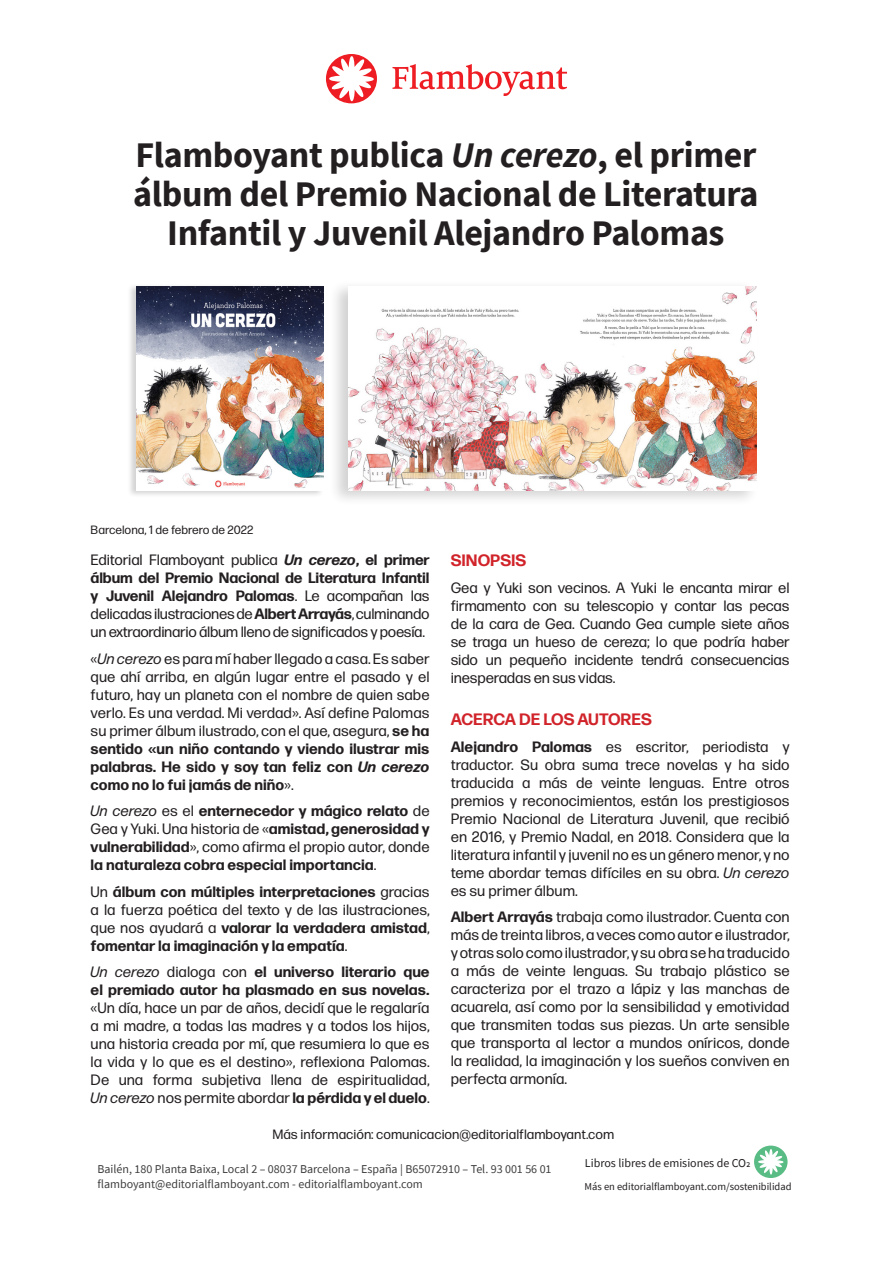
<style>
.page{position:relative;width:893px;height:1263px;background:#fff}
.page>*{position:absolute;margin:0;border:0;box-sizing:border-box;transform-origin:0 0}
.t1{font:700 36px/39px "Source Sans Pro";letter-spacing:-.01em;color:#231f20;text-align:center}
.t2{font:700 16.5px "Forma DJR Micro";color:#d1232a}
.t3{font:15px/18px "Forma DJR Micro";color:#231f20;text-align:justify}
.t4{font:700 15px/18px "Forma DJR Micro";color:#231f20;text-align:justify}
.t5{font:13.5px "Forma DJR Micro";color:#231f20}
.t6{font:12px "Source Sans Pro";color:#3e3e3f}
.t7{font:12px "Source Sans Pro";color:#231f20}
.t8{font:12px "Forma DJR Micro";color:#231f20}
.t9{font:10.5px "Source Sans Pro";color:#231f20}
.s1{font-style:italic}
.s2{font-weight:700;font-style:italic}
.s3{font-weight:700}
.s4{font-weight:400;font-style:italic}
.s5{font-weight:400}
</style>
<div class="page">
<svg style="left:392px;top:64px;width:175px;height:32px"></svg>
<div style="left:326px;top:54px;width:51px;height:49px;background:#ee1d23;border-radius:50%"></div>
<svg style="left:329px;top:56px;width:45px;height:45px"></svg>
<svg style="left:754px;top:1145px;width:34px;height:33px"></svg>
<div style="left:127px;top:284px;width:197px;height:213px;background:#231f20;opacity:.2"></div>
<img style="left:136px;top:286px;width:188px;height:204px">
<div style="left:329px;top:280px;width:430px;height:226px;background:#231f20;opacity:.2"></div>
<img style="left:349px;top:286px;width:408px;height:204px">
<p class="t1" style="left:133px;top:135px;width:627px">Flamboyant publica <span class="s1">Un cerezo</span>, el primer álbum del Premio Nacional de Literatura<br>Infantil y Juvenil Alejandro Palomas</p>
<p class="t8" style="left:91px;top:522px;width:164px">Barcelona, 1 de febrero de 2022</p>
<p class="t3" style="left:91px;top:550px;width:341px">Editorial Flamboyant publica <span class="s2">Un cerezo</span><span class="s3">, el primer álbum del Premio Nacional de Literatura Infantil y Juvenil Alejandro Palomas</span>. Le acompañan las delicadas ilustraciones de <span class="s3">Albert Arrayás</span>, culminando un extraordinario álbum lleno de significados y poesía.</p>
<p class="t3" style="left:91px;top:649px;width:341px">«<span class="s1">Un cerezo</span> es para mí haber llegado a casa. Es saber que ahí arriba, en algún lugar entre el pasado y el futuro, hay un planeta con el nombre de quien sabe verlo. Es una verdad. Mi verdad». Así define Palomas su primer álbum ilustrado, con el que, asegura, <span class="s3">se ha sentido «un niño contando y viendo ilustrar mis palabras. He sido y soy tan feliz con</span> <span class="s2">Un cerezo </span><span class="s3">como no lo fui jamás de niño</span>».</p>
<p class="t4" style="left:91px;top:801px;width:340px"><span class="s4">Un cerezo</span> <span class="s5">es el</span> enternecedor y mágico relato <span class="s5">de Gea y Yuki. Una historia de «</span>amistad, generosidad y vulnerabilidad<span class="s5">», como afirma el propio autor, donde </span>la naturaleza cobra especial importancia<span class="s5">.</span></p>
<p class="t4" style="left:91px;top:882px;width:341px"><span class="s5">Un</span> álbum con múltiples interpretaciones <span class="s5">gracias a la fuerza poética del texto y de las ilustraciones, que nos ayudará a</span> valorar la verdadera amistad<span class="s5">, </span>fomentar la imaginación y la empatía<span class="s5">.</span></p>
<p class="t3" style="left:91px;top:962px;width:341px"><span class="s1">Un cerezo</span> dialoga con <span class="s3">el universo literario que el premiado autor ha plasmado en sus novelas. </span>«Un día, hace un par de años, decidí que le regalaría a mi madre, a todas las madres y a todos los hijos, una historia creada por mí, que resumiera lo que es la vida y lo que es el destino», reflexiona Palomas.<br>De una forma subjetiva llena de espiritualidad, <span class="s1">Un cerezo</span> nos permite abordar <span class="s3">la pérdida y el duelo</span>.</p>
<p class="t2" style="left:451px;top:550px;width:77px">SINOPSIS</p>
<p class="t3" style="left:451px;top:578px;width:341px">Gea y Yuki son vecinos. A Yuki le encanta mirar el firmamento con su telescopio y contar las pecas de la cara de Gea. Cuando Gea cumple siete años se traga un hueso de cereza; lo que podría haber sido un pequeño incidente tendrá consecuencias inesperadas en sus vidas.</p>
<p class="t2" style="left:451px;top:709px;width:203px">ACERCA DE LOS AUTORES</p>
<p class="t3" style="left:451px;top:737px;width:340px"><span class="s3">Alejandro Palomas</span> es escritor, periodista y traductor. Su obra suma trece novelas y ha sido traducida a más de veinte lenguas. Entre otros premios y reconocimientos, están los prestigiosos Premio Nacional de Literatura Juvenil, que recibió en 2016, y Premio Nadal, en 2018. Considera que la literatura infantil y juvenil no es un género menor, y no teme abordar temas difíciles en su obra. <span class="s1">Un cerezo </span>es su primer álbum.</p>
<p class="t3" style="left:451px;top:908px;width:341px"><span class="s3">Albert Arrayás</span> trabaja como ilustrador. Cuenta con más de treinta libros, a veces como autor e ilustrador, y otras solo como ilustrador, y su obra se ha traducido a más de veinte lenguas. Su trabajo plástico se caracteriza por el trazo a lápiz y las manchas de acuarela, así como por la sensibilidad y emotividad que transmiten todas sus piezas. Un arte sensible que transporta al lector a mundos oníricos, donde la realidad, la imaginación y los sueños conviven en perfecta armonía.</p>
<p class="t5" style="left:272px;top:1126px;width:343px">Más información: comunicacion@editorialflamboyant.com</p>
<p class="t7" style="left:585px;top:1155px;width:167px">Libros libres de emisiones de CO2</p>
<p class="t6" style="left:98px;top:1162px;width:456px">Bailén, 180 Planta Baixa, Local 2 – 08037 Barcelona – España | B65072910 – Tel. 93 001 56 01</p>
<p class="t6" style="left:98px;top:1176px;width:327px">flamboyant@editorialflamboyant.com - editorialflamboyant.com</p>
<p class="t9" style="left:585px;top:1180px;width:208px">Más en editorialflamboyant.com/sostenibilidad</p>
</div>
